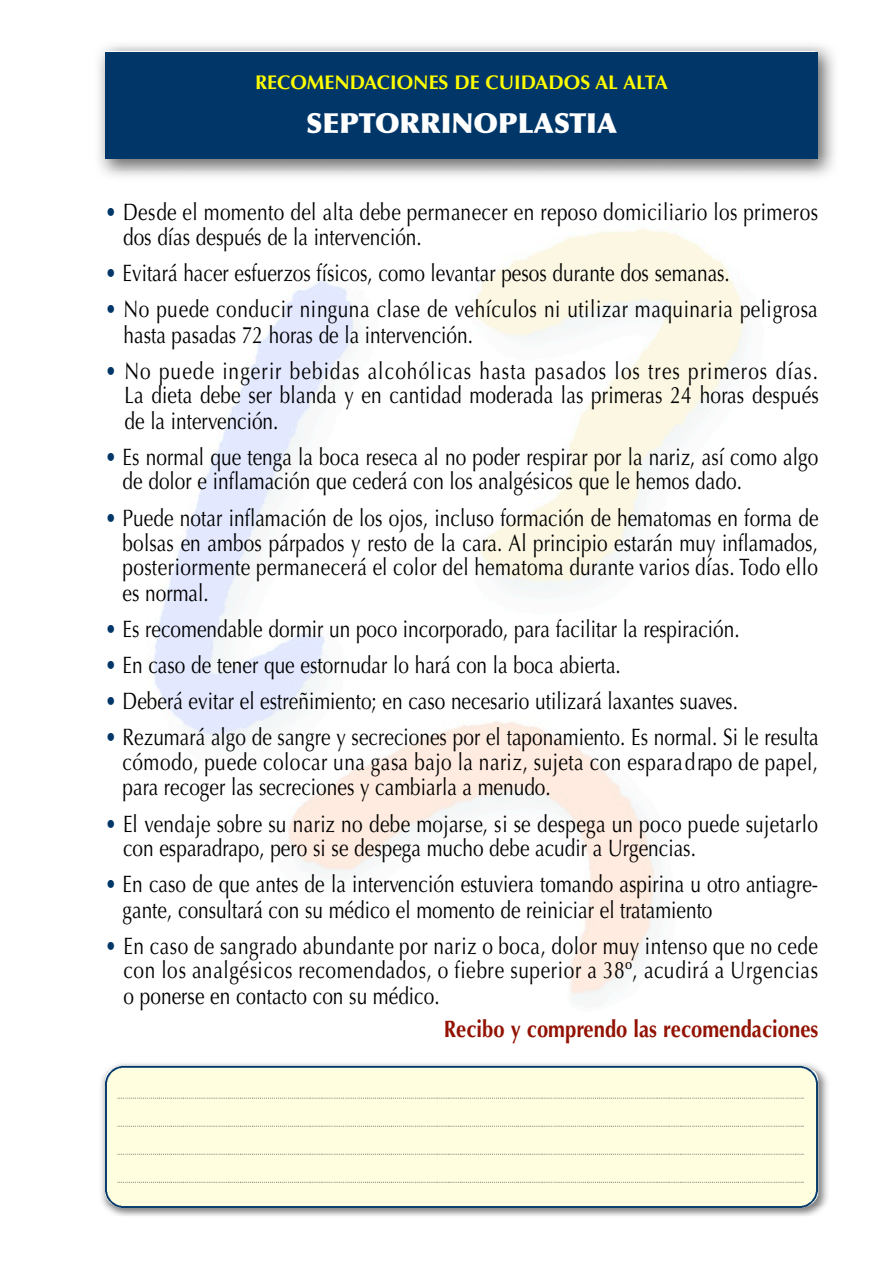
<style>
.page{position:relative;width:893px;height:1263px;background:#fff}
.page>*{position:absolute;margin:0;border:0;box-sizing:border-box;transform-origin:0 0}
.t1{font:900 27.75px "Optima";color:#fff}
.t2{font:23.7px/24.9px "Optima";color:#000;text-align:justify;scale:.8 1}
.t3{font:23.7px/25.2px "Optima";letter-spacing:.02em;color:#000;scale:.8 1}
.t4{font:700 23.7px "Optima";color:#931203;scale:.85 1}
.t5{font:700 19.8px "Optima";color:#fffc00}
.s1{color:#013768}
</style>
<div class="page">
<img style="left:153px;top:228px;width:592px;height:774px">
<img style="left:101px;top:1063px;width:727px;height:153px">
<img style="left:98px;top:45px;width:736px;height:132px">
<div style="left:105px;top:52px;width:713px;height:106px;background:#013768"></div>
<div style="left:105px;top:1066px;width:713px;height:142px;background:#fffedf"></div>
<svg style="left:117px;top:1098px;width:687px;height:1px"></svg>
<svg style="left:117px;top:1126px;width:687px;height:1px"></svg>
<svg style="left:117px;top:1154px;width:687px;height:1px"></svg>
<svg style="left:117px;top:1182px;width:687px;height:1px"></svg>
<p class="t5" style="left:255px;top:74px;width:414px">RECOMENDACIONES DE CUIDADOS AL ALTA</p>
<p class="t1" style="left:306px;top:112px;width:312px">SEPTORRINOPLASTIA</p>
<p class="t3" style="left:123px;top:202px;width:870px;text-indent:-18px"><span class="s1">•</span> Desde el momento del alta debe permanecer en reposo domiciliario los primeros dos días después de la intervención.</p>
<p class="t2" style="left:105px;top:263px;width:782px"><span class="s1">•</span> Evitará hacer esfuerzos físicos, como levantar pesos durante dos semanas.</p>
<p class="t3" style="left:124px;top:299px;width:869px;text-indent:-19px"><span class="s1">•</span> No puede conducir ninguna clase de vehículos ni utilizar maquinaria peligrosa hasta pasadas 72 horas de la intervención.</p>
<p class="t2" style="left:125px;top:361px;width:869px;text-indent:-19px"><span class="s1">•</span> No puede ingerir bebidas alcohólicas hasta pasados los tres primeros días.<br>La dieta debe ser blanda y en cantidad moderada las primeras 24 horas después de la intervención.</p>
<p class="t2" style="left:123px;top:447px;width:871px;text-indent:-18px"><span class="s1">•</span> Es normal que tenga la boca reseca al no poder respirar por la nariz, así como algo de dolor e inflamación que cederá con los analgésicos que le hemos dado.</p>
<p class="t2" style="left:123px;top:507px;width:871px;text-indent:-18px"><span class="s1">•</span> Puede notar inflamación de los ojos, incluso formación de hematomas en forma de bolsas en ambos párpados y resto de la cara. Al principio estarán muy inflamados, posteriormente permanecerá el color del hematoma durante varios días. Todo ello es normal.</p>
<p class="t2" style="left:105px;top:619px;width:795px"><span class="s1">•</span> Es recomendable dormir un poco incorporado, para facilitar la respiración.</p>
<p class="t2" style="left:105px;top:655px;width:646px"><span class="s1">•</span> En caso de tener que estornudar lo hará con la boca abierta.</p>
<p class="t2" style="left:105px;top:691px;width:793px"><span class="s1">•</span> Deberá evitar el estreñimiento; en caso necesario utilizará laxantes suaves.</p>
<p class="t2" style="left:123px;top:727px;width:871px;text-indent:-18px"><span class="s1">•</span> Rezumará algo de sangre y secreciones por el taponamiento. Es normal. Si le resulta cómodo, puede colocar una gasa bajo la nariz, sujeta con espara d rapo de papel, para recoger las secreciones y cambiarla a menudo.</p>
<p class="t2" style="left:123px;top:813px;width:870px;text-indent:-18px"><span class="s1">•</span> El vendaje sobre su nariz no debe mojarse, si se despega un poco puede sujetarlo con esparadrapo, pero si se despega mucho debe acudir a Urgencias.</p>
<p class="t2" style="left:123px;top:874px;width:871px;text-indent:-18px"><span class="s1">•</span> En caso de que antes de la intervención estuviera tomando aspirina u otro antiagre&shy;gante, consultará con su médico el momento de reiniciar el tratamiento</p>
<p class="t2" style="left:124px;top:936px;width:870px;text-indent:-19px"><span class="s1">•</span> En caso de sangrado abundante por nariz o boca, dolor muy intenso que no cede con los analgésicos recomendados, o fiebre superior a 38º, acudirá a Urgencias o ponerse en contacto con su médico.</p>
<p class="t4" style="left:444px;top:1020px;width:442px">Recibo y comprendo las recomendaciones</p>
</div>
